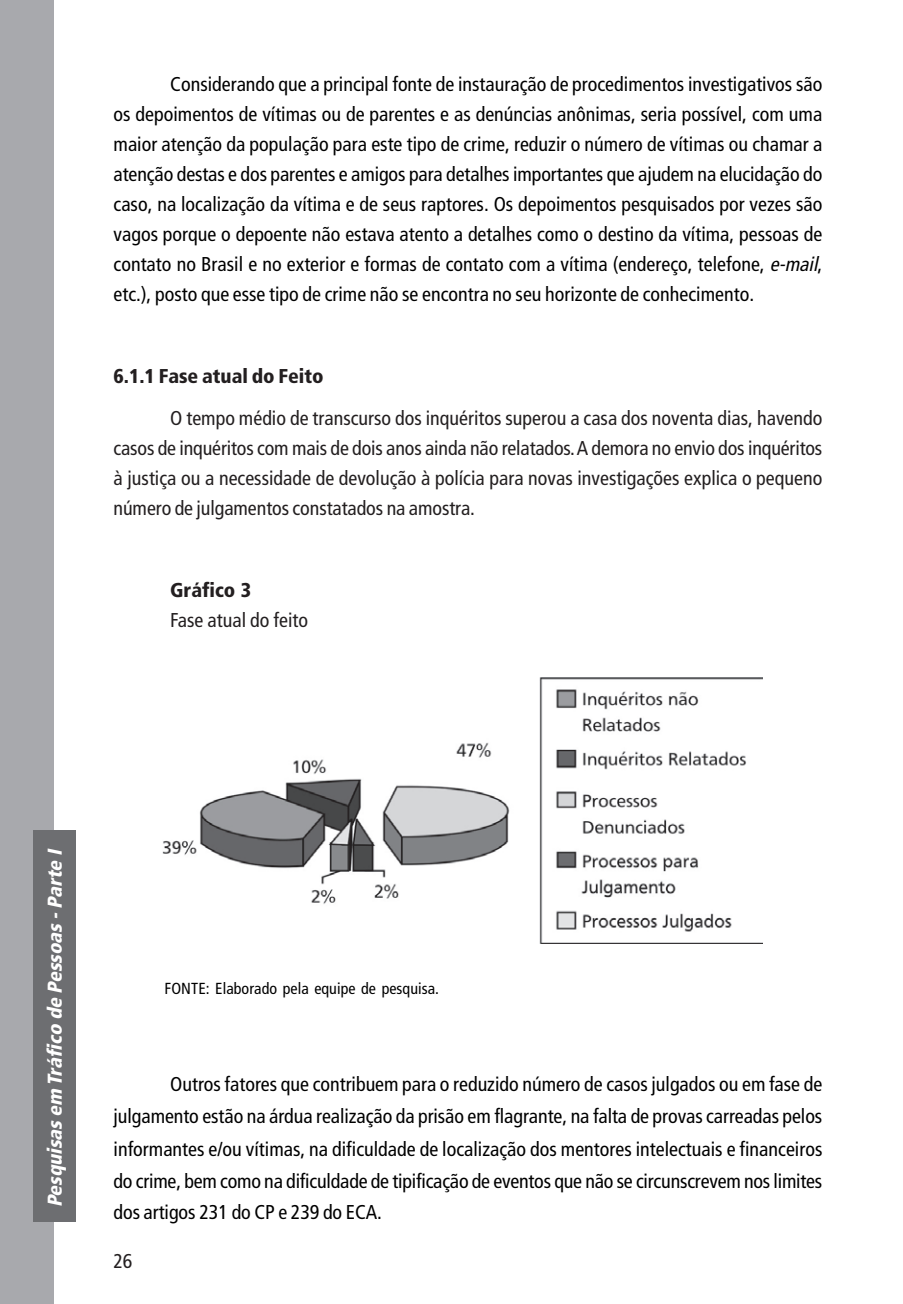
<style>
.page{position:relative;width:903px;height:1304px;background:#fff}
.page>*{position:absolute;margin:0;border:0;box-sizing:border-box;transform-origin:0 0}
.t1{font:condensed 20px/30px "Frutiger";color:#000;text-align:justify}
.t2{font:condensed 20px/30px "Frutiger";color:#231f20}
.t3{font:italic 900 condensed 20px "Frutiger";color:#fff}
.t4{font:condensed 16px "Frutiger";letter-spacing:.005em;color:#000}
.s1{font-style:italic}
.s2{font-weight:900}
</style>
<div class="page">
<div style="left:0;top:0;width:54px;height:1304px;background:#a8a9ad"></div>
<div style="left:34px;top:830px;width:42px;height:392px;background:#6d6e71"></div>
<img style="left:162px;top:678px;width:600px;height:266px">
<p class="t1" style="left:114px;top:70px;width:710px;text-indent:57px">Considerando que a principal fonte de instauração de procedimentos investigativos são os depoimentos de vítimas ou de parentes e as denúncias anônimas, seria possível, com uma maior atenção da população para este tipo de crime, reduzir o número de vítimas ou chamar a atenção destas e dos parentes e amigos para detalhes importantes que ajudem na elucidação do caso, na localização da vítima e de seus raptores. Os depoimentos pesquisados por vezes são vagos porque o depoente não estava atento a detalhes como o destino da vítima, pessoas de contato no Brasil e no exterior e formas de contato com a vítima (endereço, telefone, <span class="s1">e-mail</span>, etc.), posto que esse tipo de crime não se encontra no seu horizonte de conhecimento.</p>
<p class="t2" style="left:170px;top:357px;width:654px;line-height:41.2px;text-indent:-57px"><span class="s2">6.1.1 Fase atual do Feito<br></span>O tempo médio de transcurso dos inquéritos superou a casa dos noventa dias, havendo</p>
<p class="t2" style="left:114px;top:434px;width:710px;text-align:justify">casos de inquéritos com mais de dois anos ainda não relatados. A demora no envio dos inquéritos à justiça ou a necessidade de devolução à polícia para novas investigações explica o pequeno número de julgamentos constatados na amostra.</p>
<p class="t2" style="left:170px;top:577px;width:139px"><span class="s2">Gráfico 3<br></span>Fase atual do feito</p>
<p class="t3" style="left:47px;top:1207px;width:363px;rotate:-90deg">Pesq uisas em Tráfico de Pessoas -Parte I</p>
<p class="t4" style="left:165px;top:982px;width:276px">FONTE: Elaborado pela equipe de pesquisa.</p>
<p class="t1" style="left:114px;top:1070px;width:710px;line-height:32px;text-indent:57px">Outros fatores que contribuem para o reduzido número de casos julgados ou em fase de julgamento estão na árdua realização da prisão em flagrante, na falta de provas carreadas pelos informantes e/ou vítimas, na dificuldade de localização dos mentores intelectuais e financeiros do crime, bem como na dificuldade de tipificação de eventos que não se circunscrevem nos limites dos artigos 231 do CP e 239 do ECA.</p>
<p class="t2" style="left:114px;top:1248px;width:21px">26</p>
</div>
